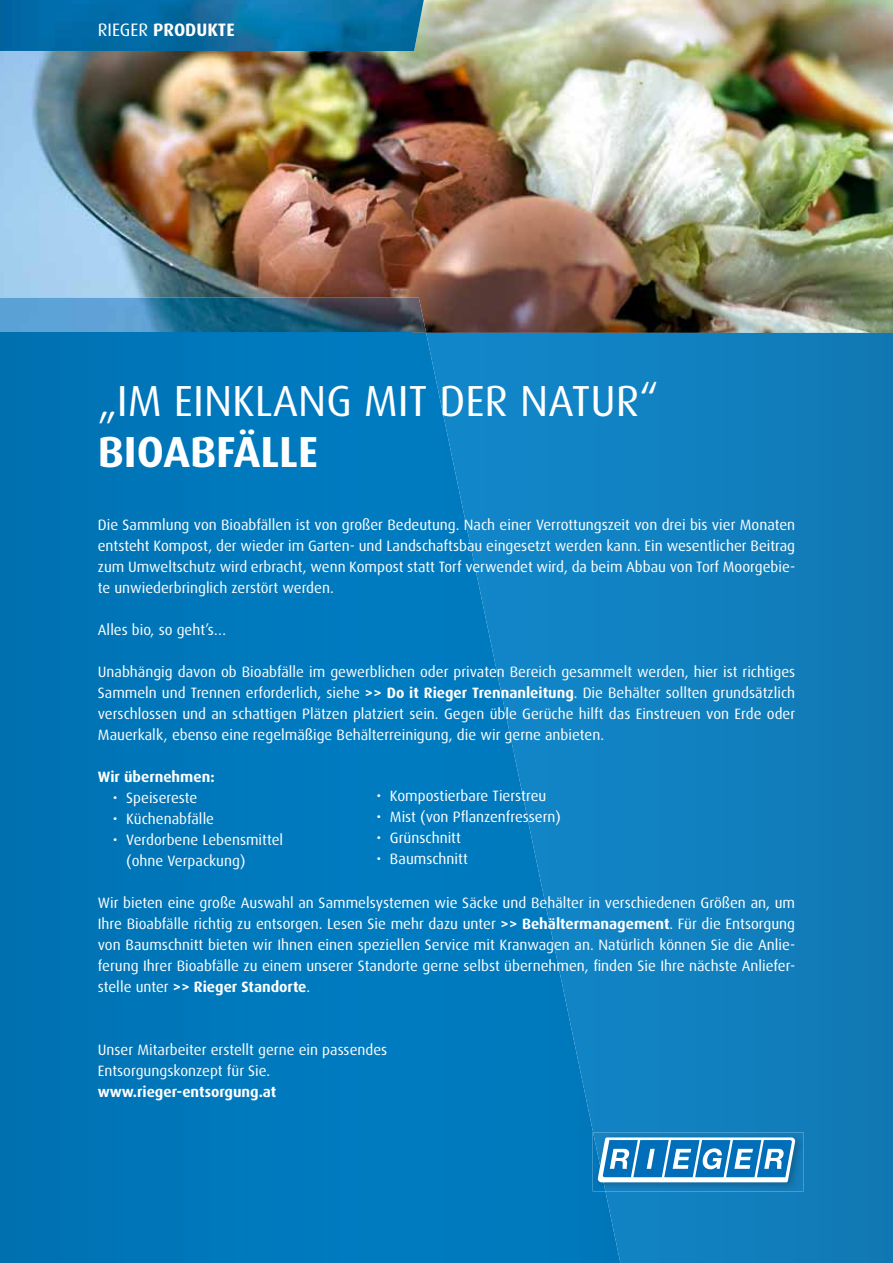
<style>
.page{position:relative;width:893px;height:1263px;background:#fff}
.page>*{position:absolute;margin:0;border:0;box-sizing:border-box;transform-origin:0 0}
.t1{font:43.5px "Dax";color:#fff}
.t2{font:700 43.5px "Dax";color:#fff}
.t3{font:700 18px "Dax";color:#fff}
.t4{font:15px/21px "Dax";color:#fff;text-align:justify}
.t5{font:700 15px "Dax";color:#fff}
.s1{font-weight:400}
.s2{font-weight:700}
</style>
<div class="page">
<img style="left:0;top:0;width:893px;height:333px">
<img style="left:0;top:298px;width:426px;height:35px">
<svg style="left:459px;top:333px;width:434px;height:930px;background:#117fbd"></svg>
<img style="left:0;top:648px;width:410px;height:615px">
<img style="left:410px;top:1013px;width:210px;height:250px">
<img style="left:410px;top:751px;width:158px;height:263px">
<img style="left:410px;top:490px;width:104px;height:262px">
<img style="left:0;top:333px;width:412px;height:315px">
<img style="left:410px;top:333px;width:49px;height:158px">
<img style="left:0;top:0;width:424px;height:51px">
<img style="left:605px;top:1132px;width:199px;height:59px">
<img style="left:593px;top:1132px;width:12px;height:59px">
<svg style="left:598px;top:1137px;width:197px;height:45px"></svg>
<p class="t3" style="left:98px;top:20px;width:138px"><span class="s1">RIEGER</span> PRODUKTE</p>
<h1 class="t1" style="left:98px;top:377px;width:562px">„IM EINKLANG MIT DER NATUR“</h1>
<h1 class="t2" style="left:98px;top:428px;width:222px">BIOABFÄLLE</h1>
<p class="t4" style="left:98px;top:515px;width:699px">Die Sammlung von Bioabfällen ist von großer Bedeutung. Nach einer Verrottungszeit von drei bis vier Monaten entsteht Kompost, der wieder im Garten- und Landschaftsbau eingesetzt werden kann. Ein wesentlicher Beitrag zum Umweltschutz wird erbracht, wenn Kompost statt Torf verwendet wird, da beim Abbau von Torf Moorgebie&shy;te unwiederbringlich zerstört werden.</p>
<p class="t4" style="left:98px;top:620px;width:130px">Alles bio, so geht’s…</p>
<p class="t4" style="left:98px;top:662px;width:699px">Unabhängig davon ob Bioabfälle im gewerblichen oder privaten Bereich gesammelt werden, hier ist richtiges Sammeln und Trennen erforderlich, siehe <span class="s2">&gt;&gt; Do it Rieger Trennanleitung</span>. Die Behälter sollten grundsätzlich verschlossen und an schattigen Plätzen platziert sein. Gegen üble Gerüche hilft das Einstreuen von Erde oder Mauerkalk, ebenso eine regelmäßige Behälterreinigung, die wir gerne anbieten.</p>
<p class="t5" style="left:98px;top:769px;width:118px">Wir übernehmen:</p>
<p class="t4" style="left:113px;top:788px;width:86px">• Speisereste</p>
<p class="t4" style="left:113px;top:809px;width:103px">• Küchenabfälle</p>
<p class="t4" style="left:126px;top:830px;width:158px;text-indent:-14px">• Verdorbene Lebensmittel (ohne Verpackung)</p>
<p class="t4" style="left:98px;top:893px;width:699px">Wir bieten eine große Auswahl an Sammelsystemen wie Säcke und Behälter in verschiedenen Größen an, um Ihre Bioabfälle richtig zu entsorgen. Lesen Sie mehr dazu unter <span class="s2">&gt;&gt; Behältermanagement</span>. Für die Entsorgung von Baumschnitt bieten wir Ihnen einen speziellen Service mit Kranwagen an. Natürlich können Sie die Anlie&shy;ferung Ihrer Bioabfälle zu einem unserer Standorte gerne selbst übernehmen, finden Sie Ihre nächste Anliefer&shy;stelle unter <span class="s2">&gt;&gt; Rieger Standorte</span>.</p>
<p class="t4" style="left:376px;top:785px;width:171px">• Kompostierbare Tierstreu</p>
<p class="t4" style="left:376px;top:806px;width:186px">• Mist (von Pflanzenfressern)</p>
<p class="t4" style="left:376px;top:827px;width:86px">• Grünschnitt</p>
<p class="t4" style="left:376px;top:848px;width:93px">• Baumschnitt</p>
<p class="t4" style="left:98px;top:1040px;width:291px">Unser Mitarbeiter erstellt gerne ein passendes<br>Entsorgungskonzept für Sie.</p>
<p class="t5" style="left:98px;top:1084px;width:180px">www.rieger-entsorgung.at</p>
</div>
